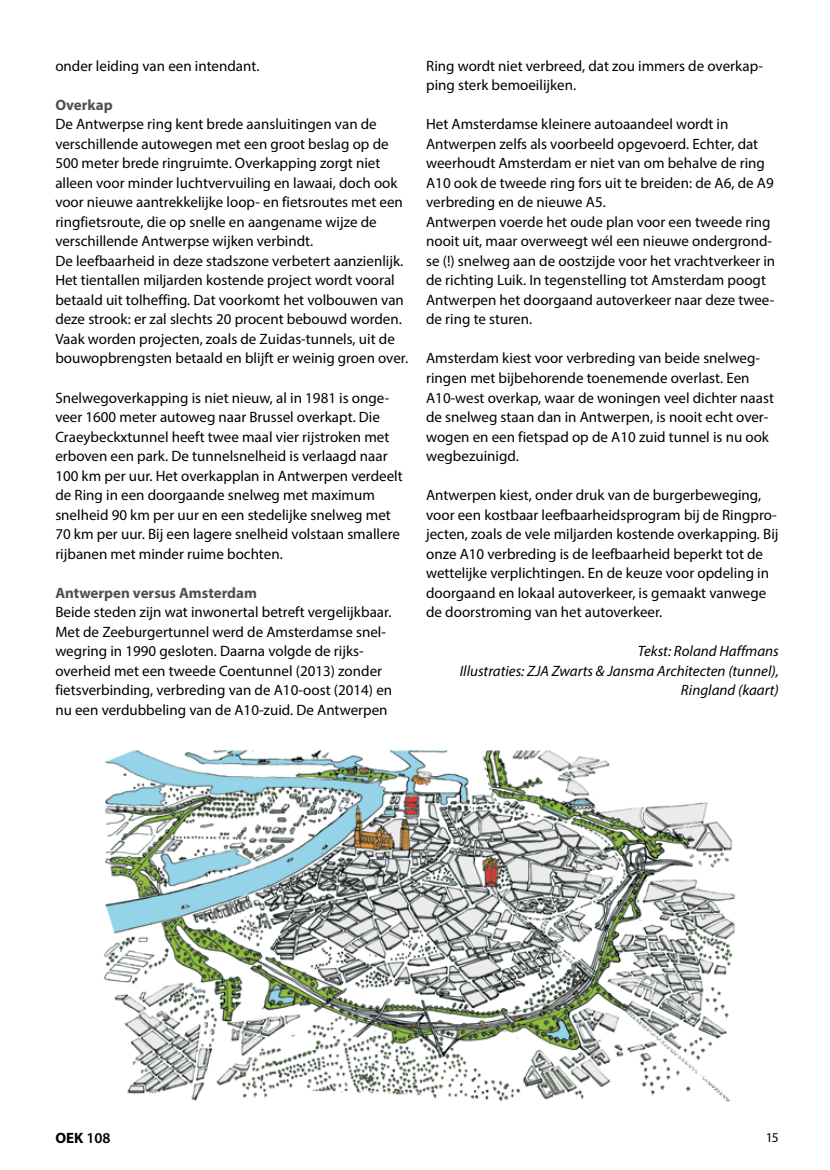
<style>
.page{position:relative;width:830px;height:1170px;background:#fff}
.page>*{position:absolute;margin:0;border:0;box-sizing:border-box;transform-origin:0 0}
.t1{font:15px/19.5px "Myriad Pro";color:#000}
.t2{font:italic 15px/19.5px "Myriad Pro";color:#000;text-align:right}
.t3{font:700 15px "Myriad Pro";color:#534f4c}
.t4{font:700 15px "Myriad Pro";color:#000}
.t5{font:13.5px "Myriad Pro";color:#000}
.s1{font-weight:600}
</style>
<div class="page">
<img style="left:103px;top:750px;width:632px;height:352px">
<p class="t1" style="left:55px;top:56px;width:205px">onder leiding van een intendant.</p>
<p class="t3" style="left:55px;top:95px;width:59px">Overkap</p>
<p class="t1" style="left:55px;top:114px;width:354px">De Antwerpse ring kent brede aansluitingen van de verschillende autowegen met een groot beslag op de 500 meter brede ringruimte. Overkapping zorgt niet alleen voor minder luchtvervuiling en lawaai, doch ook voor nieuwe aantrekkelijke loop- en fietsroutes met een ringfietsroute, die op snelle en aangename wijze de verschillende Antwerpse wijken verbindt.<br>De leefbaarheid in deze stadszone verbetert aanzienlijk.<br>Het tientallen miljarden kostende project wordt vooral betaald uit tolheffing. Dat voorkomt het volbouwen van deze strook: er zal slechts 20 procent bebouwd worden.<br>Vaak worden projecten, zoals de Zuidas-tunnels, uit de bouwopbrengsten betaald en blijft er weinig groen over.</p>
<p class="t1" style="left:55px;top:387px;width:349px">Snelwegoverkapping is niet nieuw, al in 1981 is onge&shy;veer 1600 meter autoweg naar Brussel overkapt. Die Craeybeckxtunnel heeft twee maal vier rijstroken met erboven een park. De tunnelsnelheid is verlaagd naar 100 km per uur. Het overkapplan in Antwerpen verdeelt de Ring in een doorgaande snelweg met maximum snelheid 90 km per uur en een stedelijke snelweg met 70 km per uur. Bij een lagere snelheid volstaan smallere rijbanen met minder ruime bochten.</p>
<p class="t3" style="left:55px;top:582px;width:203px">Antwerpen versus Amsterdam</p>
<p class="t1" style="left:55px;top:602px;width:338px">Beide steden zijn wat inwonertal betreft vergelijkbaar.<br>Met de Zeeburgertunnel werd de Amsterdamse snel&shy;wegring in 1990 gesloten. Daarna volgde de rijks&shy;overheid met een tweede Coentunnel (2013) zonder fietsverbinding, verbreding van de A10-oost (2014) en nu een verdubbeling van de A10-zuid. De Antwerpen</p>
<p class="t1" style="left:426px;top:56px;width:338px">Ring wordt niet verbreed, dat zou immers de overkap&shy;ping sterk bemoeilijken.</p>
<p class="t1" style="left:426px;top:114px;width:350px">Het Amsterdamse kleinere autoaandeel wordt in Antwerpen zelfs als voorbeeld opgevoerd. Echter, dat weerhoudt Amsterdam er niet van om behalve de ring A10 ook de tweede ring fors uit te breiden: de A6, de A9 verbreding en de nieuwe A5.<br>Antwerpen voerde het oude plan voor een tweede ring nooit uit, maar overweegt wél een nieuwe ondergrond&shy;se (!) snelweg aan de oostzijde voor het vrachtverkeer in de richting Luik. In tegenstelling tot Amsterdam poogt Antwerpen het doorgaand autoverkeer naar deze twee&shy;de ring te sturen.</p>
<p class="t1" style="left:426px;top:348px;width:349px">Amsterdam kiest voor verbreding van beide snelweg&shy;ringen met bijbehorende toenemende overlast. Een A10-west overkap, waar de woningen veel dichter naast de snelweg staan dan in Antwerpen, is nooit echt over&shy;wogen en een fietspad op de A10 zuid tunnel is nu ook wegbezuinigd.</p>
<p class="t1" style="left:426px;top:485px;width:354px">Antwerpen kiest, onder druk van de burgerbeweging, voor een kostbaar leefbaarheidsprogram bij de Ringpro&shy;jecten, zoals de vele miljarden kostende overkapping. Bij onze A10 verbreding is de leefbaarheid beperkt tot de wettelijke verplichtingen. En de keuze voor opdeling in doorgaand en lokaal autoverkeer, is gemaakt vanwege de doorstroming van het autoverkeer.</p>
<p class="t2" style="left:459px;top:641px;width:320px">Tekst: Roland Haffmans<br>Illustraties: ZJA Zwarts &amp; Jansma Architecten (tunnel),<br>Ringland (kaart)</p>
<p class="t4" style="left:55px;top:1127px;width:57px">OEK <span class="s1">108</span></p>
<p class="t5" style="left:765px;top:1128px;width:15px">15</p>
</div>
